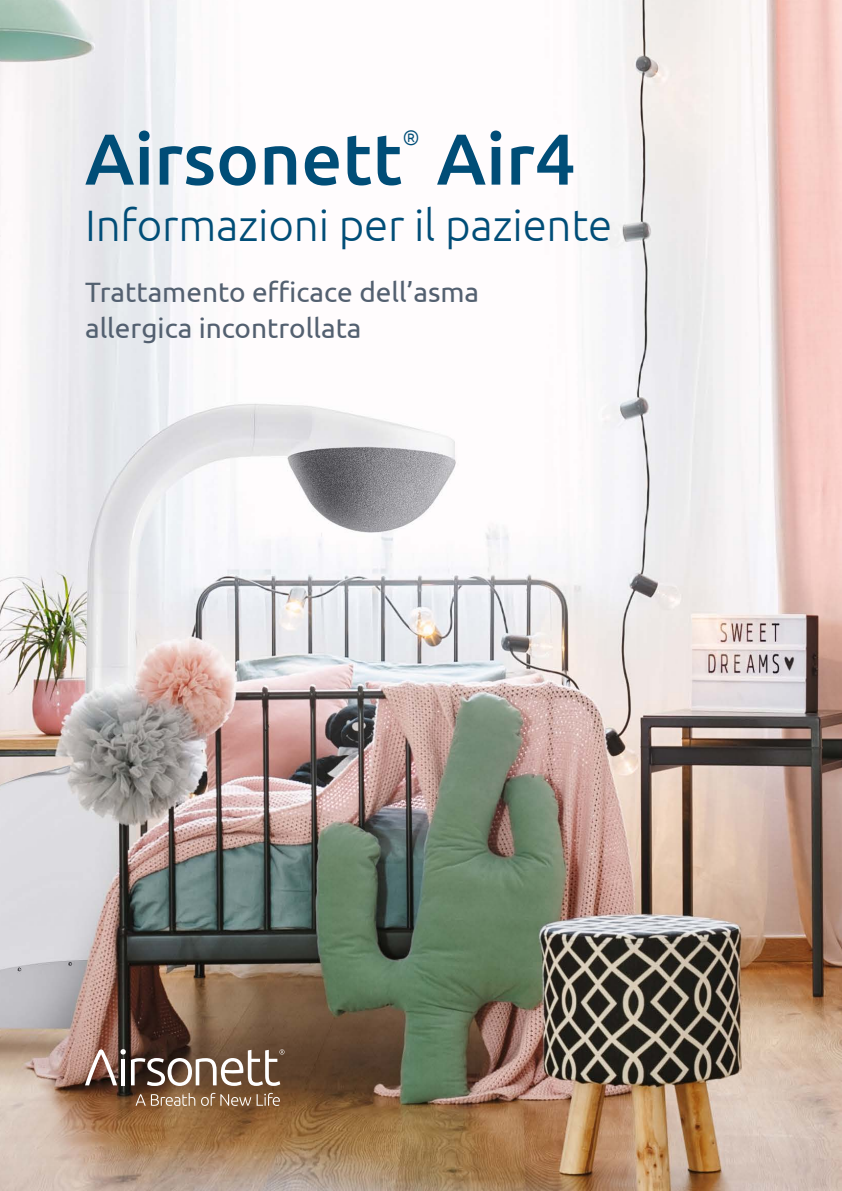
<style>
.page{position:relative;width:842px;height:1191px;background:#fff}
.page>*{position:absolute;margin:0;border:0;box-sizing:border-box;transform-origin:0 0}
.t1{font:500 72px "Ubuntu";color:#004d77}
.t2{font:300 44px "Ubuntu";letter-spacing:-.005em;color:#004d77}
.t3{font:28px/36px "Ubuntu";color:#536070}
.t4{font:300 21px "Ubuntu";color:#004d77}
</style>
<div class="page">
<img style="left:0;top:0;width:842px;height:1191px">
<svg style="left:85px;top:1049px;width:199px;height:37px"></svg>
<svg style="left:136px;top:1092px;width:59px;height:13px"></svg>
<svg style="left:201px;top:1092px;width:50px;height:14px"></svg>
<svg style="left:257px;top:1092px;width:23px;height:13px"></svg>
<h1 class="t1" style="left:85px;top:113px;width:319px">Airsonett</h1>
<p class="t4" style="left:403px;top:124px;width:19px">®</p>
<h1 class="t1" style="left:437px;top:113px;width:141px">Air4</h1>
<h2 class="t2" style="left:85px;top:198px;width:529px">Informazioni per il paziente</h2>
<p class="t3" style="left:85px;top:273px;width:396px">Trattamento efficace dell’asma allergica incontrollata</p>
</div>
